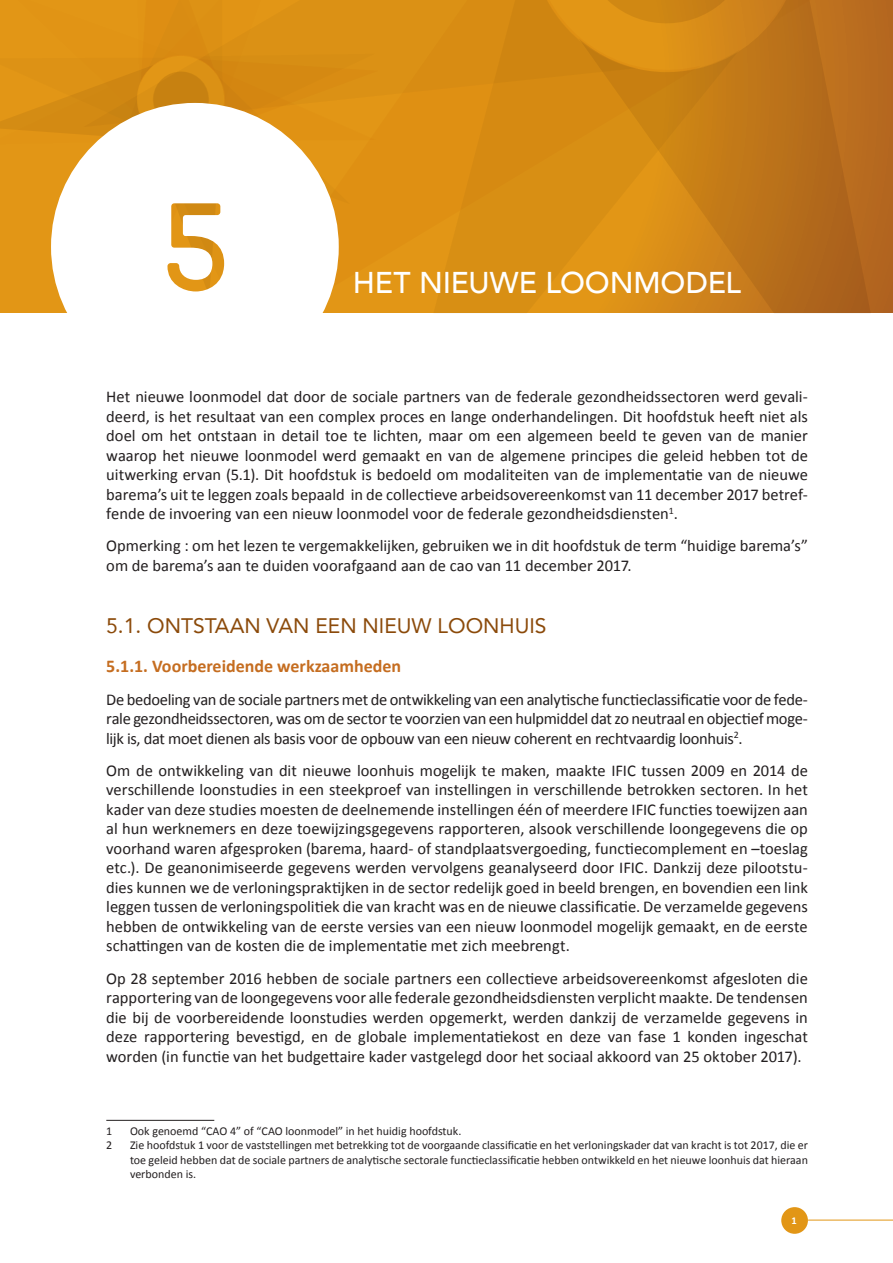
<style>
.page{position:relative;width:893px;height:1263px;background:#fff}
.page>*{position:absolute;margin:0;border:0;box-sizing:border-box;transform-origin:0 0}
.t1{font:500 30px "Avenir";letter-spacing:-.005em;color:#fff}
.t2{font:21px "Avenir";color:#8b4a0a}
.t3{font:700 18px "Calibri";color:#c56d20}
.t4{font:16.5px/19.5px "Calibri";letter-spacing:-.005em;color:#231f20;text-align:justify}
.t5{font:12px/14.4px "Calibri";color:#231f20;text-align:justify}
.t6{font:700 10.5px "Calibri";color:#fff}
</style>
<div class="page">
<hr style="left:808px;top:1220px;width:85px;height:1px;background:#e29616">
<div style="left:781px;top:1207px;width:27px;height:27px;background:#e29616;border-radius:50%"></div>
<svg style="left:0;top:35px;width:893px;height:278px;background:#b96c1d"></svg>
<svg style="left:339px;top:0;width:239px;height:313px;background:#da8e13"></svg>
<svg style="left:578px;top:35px;width:293px;height:278px;background:#c67c18"></svg>
<svg style="left:569px;top:0;width:324px;height:35px;background:#cb8019"></svg>
<svg style="left:0;top:0;width:378px;height:296px;background:#dc9114"></svg>
<hr style="left:106px;top:1120px;width:108px;height:1px;background:#231f20">
<svg style="left:51px;top:103px;width:288px;height:210px"></svg>
<h1 class="t1" style="left:353px;top:257px;width:390px">HET NIEUWE LOONMODEL</h1>
<p class="t4" style="left:106px;top:386px;width:703px">Het nieuwe loonmodel dat door de sociale partners van de federale gezondheidssectoren werd gevali&shy;deerd, is het resultaat van een complex proces en lange onderhandelingen. Dit hoofdstuk heeft niet als doel om het ontstaan in detail toe te lichten, maar om een algemeen beeld te geven van de manier waarop het nieuwe loonmodel werd gemaakt en van de algemene principes die geleid hebben tot de uitwerking ervan (5.1). Dit hoofdstuk is bedoeld om modaliteiten van de implementatie van de nieuwe barema’s uit te leggen zoals bepaald in de collectieve arbeidsovereenkomst van 11 december 2017 betref&shy;fende de invoering van een nieuw loonmodel voor de federale gezondheidsdiensten<sup>1</sup>.</p>
<p class="t4" style="left:106px;top:535px;width:703px">Opmerking : om het lezen te vergemakkelijken, gebruiken we in dit hoofdstuk de term “huidige barema’s” om de barema’s aan te duiden voorafgaand aan de cao van 11 december 2017.</p>
<p class="t2" style="left:106px;top:609px;width:442px">5.1. ONTSTAAN VAN EEN NIEUW LOONHUIS</p>
<p class="t3" style="left:106px;top:655px;width:296px">5.1.1. Voorbereidende werkzaamheden</p>
<p class="t4" style="left:106px;top:689px;width:703px">De bedoeling van de sociale partners met de ontwikkeling van een analytische functieclassificatie voor de fede&shy;rale gezondheidssectoren, was om de sector te voorzien van een hulpmiddel dat zo neutraal en objectief moge&shy;lijk is, dat moet dienen als basis voor de opbouw van een nieuw coherent en rechtvaardig loonhuis<sup>2</sup>.</p>
<p class="t4" style="left:106px;top:760px;width:703px">Om de ontwikkeling van dit nieuwe loonhuis mogelijk te maken, maakte IFIC tussen 2009 en 2014 de verschillende loonstudies in een steekproef van instellingen in verschillende betrokken sectoren. In het kader van deze studies moesten de deelnemende instellingen één of meerdere IFIC functies toewijzen aan al hun werknemers en deze toewijzingsgegevens rapporteren, alsook verschillende loongegevens die op voorhand waren afgesproken (barema, haard- of standplaatsvergoeding, functiecomplement en –toeslag etc.). De geanonimiseerde gegevens werden vervolgens geanalyseerd door IFIC. Dankzij deze pilootstu&shy;dies kunnen we de verloningspraktijken in de sector redelijk goed in beeld brengen, en bovendien een link leggen tussen de verloningspolitiek die van kracht was en de nieuwe classificatie. De verzamelde gegevens hebben de ontwikkeling van de eerste versies van een nieuw loonmodel mogelijk gemaakt, en de eerste schattingen van de kosten die de implementatie met zich meebrengt.</p>
<p class="t4" style="left:106px;top:968px;width:703px">Op 28 september 2016 hebben de sociale partners een collectieve arbeidsovereenkomst afgesloten die rapportering van de loongegevens voor alle federale gezondheidsdiensten verplicht maakte. De tendensen die bij de voorbereidende loonstudies werden opgemerkt, werden dankzij de verzamelde gegevens in deze rapportering bevestigd, en de globale implementatiekost en deze van fase 1 konden ingeschat worden (in functie van het budgettaire kader vastgelegd door het sociaal akkoord van 25 oktober 2017).</p>
<p class="t5" style="left:106px;top:1123px;width:8px">1</p>
<p class="t5" style="left:130px;top:1123px;width:333px">Ook genoemd “CAO 4” of “CAO loonmodel” in het huidig hoofdstuk.</p>
<p class="t5" style="left:106px;top:1137px;width:8px">2</p>
<p class="t5" style="left:130px;top:1137px;width:679px">Zie hoofdstuk 1 voor de vaststellingen met betrekking tot de voorgaande classificatie en het verloningskader dat van kracht is tot 2017, die er toe geleid hebben dat de sociale partners de analytische sectorale functieclassificatie hebben ontwikkeld en het nieuwe loonhuis dat hieraan verbonden is.</p>
<p class="t6" style="left:791px;top:1214px;width:7px">1</p>
</div>
